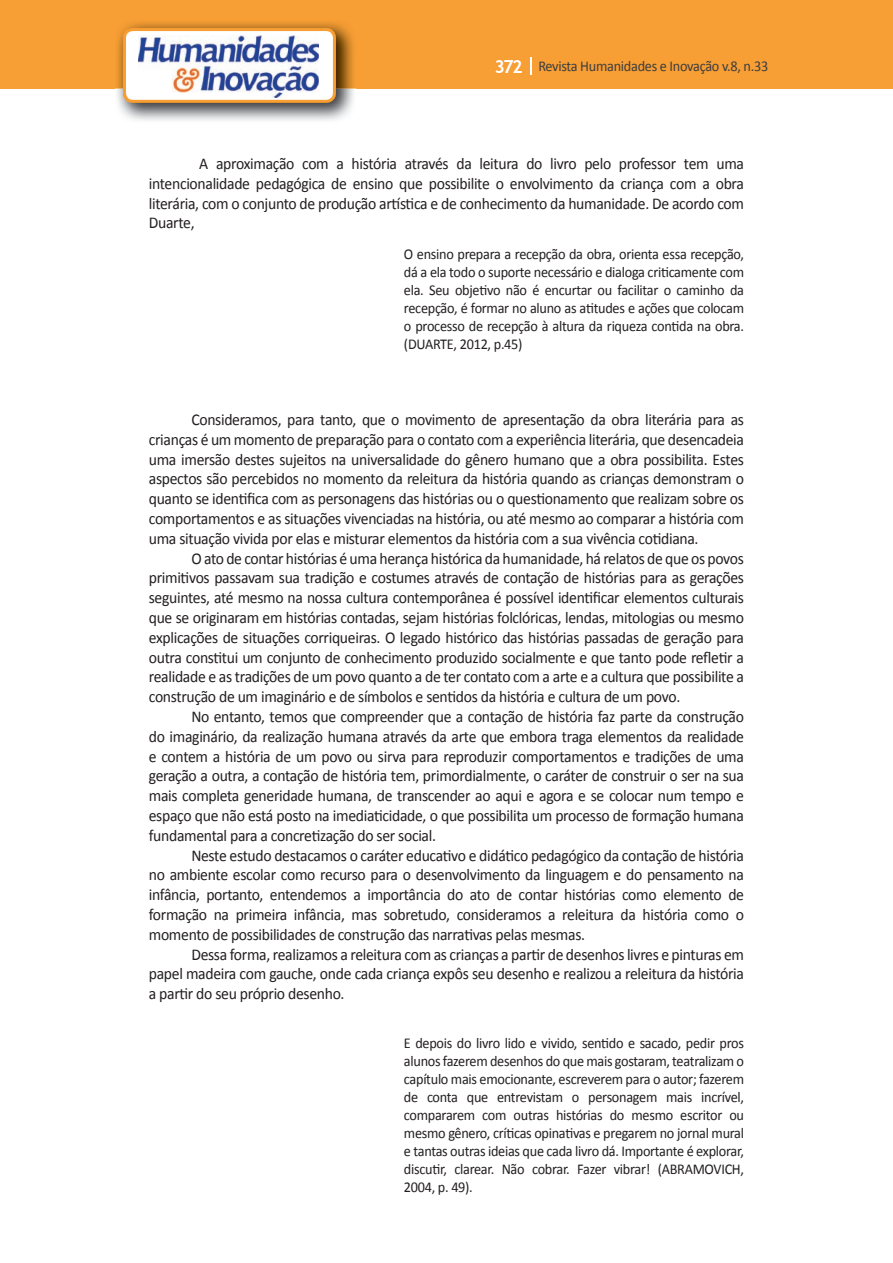
<style>
.page{position:relative;width:893px;height:1263px;background:#fff}
.page>*{position:absolute;margin:0;border:0;box-sizing:border-box;transform-origin:0 0}
.t1{font:16.5px/19.8px "Calibri";letter-spacing:-.02em;color:#231f20;text-align:justify;scale:.95 1}
.t2{font:15px/18px "Calibri";letter-spacing:-.02em;color:#231f20;text-align:justify;scale:.95 1}
.t3{font:15px "Calibri";letter-spacing:-.02em;color:#3e3e3f;scale:.95 1}
.s1{font-family:"Trebuchet MS";font-weight:700;font-size:18px;color:#fff}
</style>
<div class="page">
<div style="left:0;top:0;width:893px;height:88px;background:#f79e34"></div>
<svg style="left:530px;top:57px;width:2px;height:18px"></svg>
<img style="left:115px;top:22px;width:241px;height:99px">
<svg style="left:123px;top:28px;width:213px;height:75px"></svg>
<p class="t3" style="left:495px;top:57px;width:290px"><span class="s1">372</span> Revista Humanidades e Inovação v.8, n.33</p>
<p class="t1" style="left:149px;top:154px;width:628px;text-indent:50px">A aproximação com a história através da leitura do livro pelo professor tem uma intencionalidade pedagógica de ensino que possibilite o envolvimento da criança com a obra literária, com o conjunto de produção artística e de conhecimento da humanidade. De acordo com Duarte,</p>
<p class="t2" style="left:404px;top:245px;width:360px">O ensino prepara a recepção da obra, orienta essa recepção, dá a ela todo o suporte necessário e dialoga criticamente com ela. Seu objetivo não é encurtar ou facilitar o caminho da recepção, é formar no aluno as atitudes e ações que colocam o processo de recepção à altura da riqueza contida na obra. (DUARTE, 2012, p.45)</p>
<p class="t1" style="left:149px;top:410px;width:628px;text-indent:43px">Consideramos, para tanto, que o movimento de apresentação da obra literária para as crianças é um momento de preparação para o contato com a experiência literária, que desencadeia uma imersão destes sujeitos na universalidade do gênero humano que a obra possibilita. Estes aspectos são percebidos no momento da releitura da história quando as crianças demonstram o quanto se identifica com as personagens das histórias ou o questionamento que realizam sobre os comportamentos e as situações vivenciadas na história, ou até mesmo ao comparar a história com uma situação vivida por elas e misturar elementos da história com a sua vivência cotidiana.</p>
<p class="t1" style="left:149px;top:548px;width:628px;text-indent:43px">O ato de contar histórias é uma herança histórica da humanidade, há relatos de que os povos primitivos passavam sua tradição e costumes através de contação de histórias para as gerações seguintes, até mesmo na nossa cultura contemporânea é possível identificar elementos culturais que se originaram em histórias contadas, sejam histórias folclóricas, lendas, mitologias ou mesmo explicações de situações corriqueiras. O legado histórico das histórias passadas de geração para outra constitui um conjunto de conhecimento produzido socialmente e que tanto pode refletir a realidade e as tradições de um povo quanto a de ter contato com a arte e a cultura que possibilite a construção de um imaginário e de símbolos e sentidos da história e cultura de um povo.</p>
<p class="t1" style="left:149px;top:707px;width:628px;text-indent:43px">No entanto, temos que compreender que a contação de história faz parte da construção do imaginário, da realização humana através da arte que embora traga elementos da realidade e contem a história de um povo ou sirva para reproduzir comportamentos e tradições de uma geração a outra, a contação de história tem, primordialmente, o caráter de construir o ser na sua mais completa generidade humana, de transcender ao aqui e agora e se colocar num tempo e espaço que não está posto na imediaticidade, o que possibilita um processo de formação humana fundamental para a concretização do ser social.</p>
<p class="t1" style="left:149px;top:845px;width:628px;text-indent:43px">Neste estudo destacamos o caráter educativo e didático pedagógico da contação de história no ambiente escolar como recurso para o desenvolvimento da linguagem e do pensamento na infância, portanto, entendemos a importância do ato de contar histórias como elemento de formação na primeira infância, mas sobretudo, consideramos a releitura da história como o momento de possibilidades de construção das narrativas pelas mesmas.</p>
<p class="t1" style="left:149px;top:944px;width:628px;text-indent:43px">Dessa forma, realizamos a releitura com as crianças a partir de desenhos livres e pinturas em papel madeira com gauche, onde cada criança expôs seu desenho e realizou a releitura da história a partir do seu próprio desenho.</p>
<p class="t2" style="left:404px;top:1034px;width:360px">E depois do livro lido e vivido, sentido e sacado, pedir pros alunos fazerem desenhos do que mais gostaram, teatralizam o capítulo mais emocionante, escreverem para o autor; fazerem de conta que entrevistam o personagem mais incrível, compararem com outras histórias do mesmo escritor ou mesmo gênero, críticas opinativas e pregarem no jornal mural e tantas outras ideias que cada livro dá. Importante é explorar, discutir, clarear. Não cobrar. Fazer vibrar! (ABRAMOVICH, 2004, p. 49).</p>
</div>
